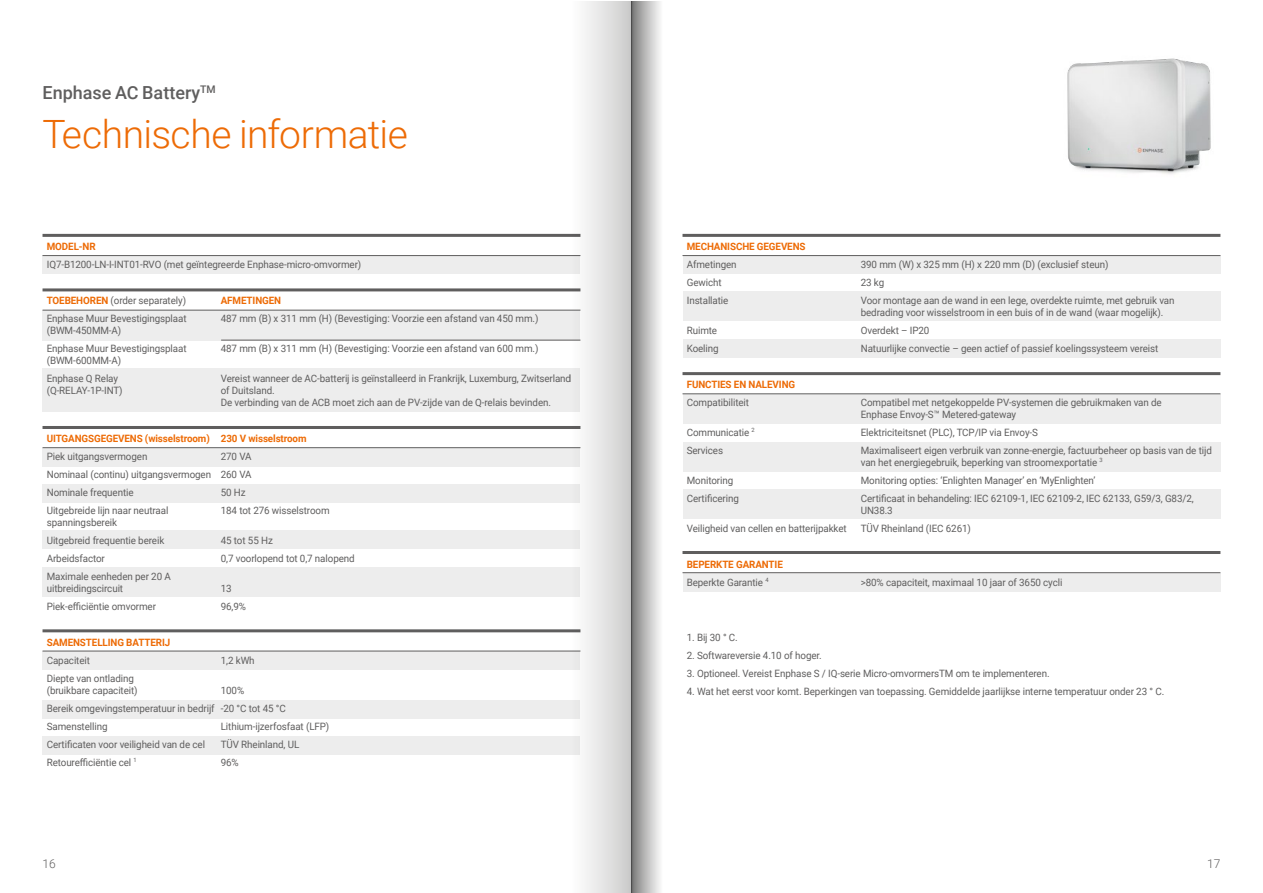
<style>
.page{position:relative;width:1263px;height:893px;background:#fff}
.page>*{position:absolute;margin:0;border:0;box-sizing:border-box;transform-origin:0 0}
.t1{font:300 39px "Roboto";letter-spacing:-.015em;color:#ed6b06}
.t2{font:500 18px "Roboto";color:#5f5e5e}
.t3{font:300 12px "Roboto";color:#5f5e5e}
.t4{font:10.2px/18px "Roboto";letter-spacing:-.01em;color:#5f5e5e}
.t5{font:700 10.2px/18px "Roboto";letter-spacing:-.01em;color:#ed6b06}
.s1{font-weight:700;color:#ed6b06}
.s2{font-weight:400;color:#5f5e5e}
</style>
<div class="page">
<div style="left:43px;top:256px;width:537px;height:18px;background:#ededed"></div>
<div style="left:682px;top:256px;width:538px;height:18px;background:#ededed"></div>
<div style="left:682px;top:292px;width:538px;height:29px;background:#ededed"></div>
<div style="left:43px;top:310px;width:537px;height:30px;background:#ededed"></div>
<div style="left:43px;top:369px;width:537px;height:43px;background:#ededed"></div>
<div style="left:682px;top:339px;width:538px;height:18px;background:#ededed"></div>
<div style="left:682px;top:394px;width:538px;height:30px;background:#ededed"></div>
<div style="left:682px;top:573px;width:538px;height:18px;background:#ededed"></div>
<div style="left:682px;top:489px;width:538px;height:29px;background:#ededed"></div>
<div style="left:682px;top:442px;width:538px;height:30px;background:#ededed"></div>
<div style="left:43px;top:448px;width:537px;height:18px;background:#ededed"></div>
<div style="left:43px;top:484px;width:537px;height:18px;background:#ededed"></div>
<div style="left:43px;top:531px;width:537px;height:18px;background:#ededed"></div>
<div style="left:43px;top:567px;width:537px;height:30px;background:#ededed"></div>
<div style="left:43px;top:651px;width:537px;height:18px;background:#ededed"></div>
<div style="left:43px;top:700px;width:537px;height:18px;background:#ededed"></div>
<div style="left:43px;top:736px;width:537px;height:18px;background:#ededed"></div>
<hr style="left:43px;top:288px;width:537px;height:3px;background:#5f5e5e">
<hr style="left:43px;top:310px;width:537px;height:1px;background:#5f5e5e">
<hr style="left:221px;top:340px;width:359px;height:1px;background:#5f5e5e">
<hr style="left:682px;top:234px;width:538px;height:3px;background:#5f5e5e">
<hr style="left:682px;top:255px;width:538px;height:1px;background:#5f5e5e">
<hr style="left:43px;top:426px;width:537px;height:3px;background:#5f5e5e">
<hr style="left:43px;top:447px;width:537px;height:1px;background:#5f5e5e">
<hr style="left:682px;top:372px;width:538px;height:3px;background:#5f5e5e">
<hr style="left:682px;top:393px;width:538px;height:1px;background:#5f5e5e">
<hr style="left:682px;top:551px;width:538px;height:3px;background:#5f5e5e">
<hr style="left:682px;top:572px;width:538px;height:1px;background:#5f5e5e">
<hr style="left:43px;top:629px;width:537px;height:3px;background:#5f5e5e">
<hr style="left:43px;top:651px;width:537px;height:1px;background:#5f5e5e">
<hr style="left:43px;top:234px;width:537px;height:3px;background:#5f5e5e">
<hr style="left:43px;top:255px;width:537px;height:1px;background:#5f5e5e">
<img style="left:1067px;top:58px;width:144px;height:116px">
<svg style="left:631px;top:1px;width:29px;height:892px;background:#b5b5b4"></svg>
<svg style="left:571px;top:1px;width:60px;height:892px"></svg>
<h2 class="t2" style="left:43px;top:80px;width:175px">Enphase AC Battery<sup>TM</sup></h2>
<h1 class="t1" style="left:43px;top:107px;width:367px">Technische informatie</h1>
<p class="t5" style="left:47px;top:236px;width:50px">MODEL-NR</p>
<p class="t4" style="left:47px;top:254px;width:316px">IQ7-B1200-LN-I-INT01-RVO (met geïntegreerde Enphase-micro-omvormer)</p>
<p class="t4" style="left:47px;top:290px;width:141px"><span class="s1">TOEBEHOREN</span> (order separately)</p>
<p class="t5" style="left:221px;top:290px;width:62px">AFMETINGEN</p>
<p class="t4" style="left:47px;top:308px;width:141px">Enphase Muur Bevestigingsplaat</p>
<p class="t4" style="left:221px;top:308px;width:319px">487 mm (B) x 311 mm (H) (Bevestiging: Voorzie een afstand van 450 mm.)</p>
<p class="t4" style="left:47px;top:320px;width:141px">(BWM-450MM-A)<br>Enphase Muur Bevestigingsplaat</p>
<p class="t4" style="left:221px;top:338px;width:319px">487 mm (B) x 311 mm (H) (Bevestiging: Voorzie een afstand van 600 mm.)</p>
<p class="t4" style="left:47px;top:350px;width:76px">(BWM-600MM-A)<br>Enphase Q Relay</p>
<p class="t4" style="left:221px;top:368px;width:352px">Vereist wanneer de AC-batterij is geïnstalleerd in Frankrijk, Luxemburg, Zwitserland</p>
<p class="t4" style="left:47px;top:380px;width:77px">(Q-RELAY-1P-INT)</p>
<p class="t4" style="left:221px;top:383px;width:332px;line-height:12px">of Duitsland.<br>De verbinding van de ACB moet zich aan de PV-zijde van de Q-relais bevinden.</p>
<p class="t5" style="left:47px;top:428px;width:261px">UITGANGSGEGEVENS (wisselstroom) 230 V wisselstroom</p>
<p class="t4" style="left:47px;top:446px;width:102px">Piek uitgangsvermogen</p>
<p class="t4" style="left:47px;top:446px;width:206px;text-align:justify;text-indent:174px">270 VA Nominaal (continu) uitgangsvermogen 260 VA Nominale frequentie</p>
<p class="t4" style="left:221px;top:483px;width:26px">50 Hz</p>
<p class="t4" style="left:47px;top:501px;width:123px">Uitgebreide lijn naar neutraal</p>
<p class="t4" style="left:221px;top:501px;width:110px">184 tot 276 wisselstroom</p>
<p class="t4" style="left:47px;top:513px;width:119px">spanningsbereik<br>Uitgebreid frequentie bereik</p>
<p class="t4" style="left:221px;top:531px;width:54px">45 tot 55 Hz</p>
<p class="t4" style="left:47px;top:549px;width:60px">Arbeidsfactor</p>
<p class="t4" style="left:221px;top:549px;width:135px">0,7 voorlopend tot 0,7 nalopend</p>
<p class="t4" style="left:47px;top:570px;width:126px;line-height:12px">Maximale eenheden per 20 A uitbreidingscircuit</p>
<p class="t4" style="left:221px;top:579px;width:12px">13</p>
<p class="t4" style="left:47px;top:597px;width:111px">Piek-efficiëntie omvormer</p>
<p class="t4" style="left:221px;top:597px;width:27px">96,9%</p>
<p class="t5" style="left:47px;top:633px;width:125px">SAMENSTELLING BATTERIJ</p>
<p class="t4" style="left:47px;top:651px;width:45px">Capaciteit</p>
<p class="t4" style="left:221px;top:651px;width:35px">1,2 kWh</p>
<p class="t4" style="left:47px;top:672px;width:92px;line-height:12px">Diepte van ontlading (bruikbare capaciteit)</p>
<p class="t4" style="left:47px;top:681px;width:241px;text-indent:174px">100%<br>Bereik omgevingstemperatuur in bedrijf -20 °C tot 45 °C<br>Samenstelling</p>
<p class="t4" style="left:221px;top:717px;width:110px">Lithium-ijzerfosfaat (LFP)</p>
<p class="t4" style="left:47px;top:735px;width:160px">Certificaten voor veiligheid van de cel</p>
<p class="t4" style="left:221px;top:735px;width:80px">TÜV Rheinland, UL</p>
<p class="t4" style="left:47px;top:753px;width:91px">Retourefficiëntie cel <sup>1</sup></p>
<p class="t4" style="left:221px;top:752px;width:20px">96%</p>
<p class="t5" style="left:687px;top:236px;width:120px">MECHANISCHE GEGEVENS</p>
<p class="t4" style="left:687px;top:254px;width:51px">Afmetingen</p>
<p class="t4" style="left:861px;top:254px;width:249px">390 mm (W) x 325 mm (H) x 220 mm (D) (exclusief steun)</p>
<p class="t4" style="left:687px;top:272px;width:36px">Gewicht</p>
<p class="t4" style="left:861px;top:272px;width:25px">23 kg</p>
<p class="t4" style="left:687px;top:290px;width:43px">Installatie</p>
<p class="t4" style="left:861px;top:293px;width:315px;line-height:12px">Voor montage aan de wand in een lege, overdekte ruimte, met gebruik van bedrading voor wisselstroom in een buis of in de wand (waar mogelijk).</p>
<p class="t4" style="left:687px;top:320px;width:32px">Ruimte</p>
<p class="t4" style="left:861px;top:320px;width:70px">Overdekt – IP20</p>
<p class="t4" style="left:687px;top:338px;width:33px">Koeling</p>
<p class="t4" style="left:861px;top:338px;width:299px">Natuurlijke convectie – geen actief of passief koelingssysteem vereist</p>
<p class="t5" style="left:687px;top:374px;width:110px">FUNCTIES EN NALEVING</p>
<p class="t4" style="left:687px;top:392px;width:64px">Compatibiliteit</p>
<p class="t4" style="left:861px;top:395px;width:302px;line-height:12px">Compatibel met netgekoppelde PV-systemen die gebruikmaken van de<br>Enphase Envoy-S™ Metered-gateway</p>
<p class="t4" style="left:687px;top:422px;width:70px">Communicatie <sup>2</sup></p>
<p class="t4" style="left:861px;top:422px;width:179px">Elektriciteitsnet (PLC), TCP/IP via Envoy-S</p>
<p class="t4" style="left:687px;top:440px;width:38px">Services</p>
<p class="t4" style="left:861px;top:443px;width:353px;line-height:12px">Maximaliseert eigen verbruik van zonne-energie, factuurbeheer op basis van de tijd van het energiegebruik, beperking van stroomexportatie <sup>3</sup></p>
<p class="t4" style="left:687px;top:470px;width:48px">Monitoring</p>
<p class="t4" style="left:861px;top:470px;width:236px">Monitoring opties: ‘Enlighten Manager’ en ‘MyEnlighten’</p>
<p class="t4" style="left:687px;top:488px;width:54px">Certificering</p>
<p class="t4" style="left:861px;top:491px;width:334px;line-height:12px">Certificaat in behandeling: IEC 62109-1, IEC 62109-2, IEC 62133, G59/3, G83/2,<br>UN38.3</p>
<p class="t4" style="left:687px;top:518px;width:161px">Veiligheid van cellen en batterijpakket</p>
<p class="t4" style="left:861px;top:518px;width:112px">TÜV Rheinland (IEC 6261)</p>
<p class="t5" style="left:687px;top:554px;width:98px">BEPERKTE GARANTIE<br><span class="s2">Beperkte Garantie</span> <sup>4</sup></p>
<p class="t4" style="left:861px;top:572px;width:203px">&gt;80% capaciteit, maximaal 10 jaar of 3650 cycli</p>
<p class="t4" style="left:687px;top:628px;width:53px">1. Bij 30 ° C.</p>
<p class="t4" style="left:687px;top:646px;width:136px">2. Softwareversie 4.10 of hoger.</p>
<p class="t4" style="left:687px;top:664px;width:364px">3. Optioneel. Vereist Enphase S / IQ-serie Micro-omvormersTM om te implementeren.</p>
<p class="t4" style="left:687px;top:682px;width:479px">4. Wat het eerst voor komt. Beperkingen van toepassing. Gemiddelde jaarlijkse interne temperatuur onder 23 ° C.</p>
<p class="t3" style="left:43px;top:855px;width:15px">16</p>
<p class="t3" style="left:1207px;top:855px;width:15px">17</p>
</div>
